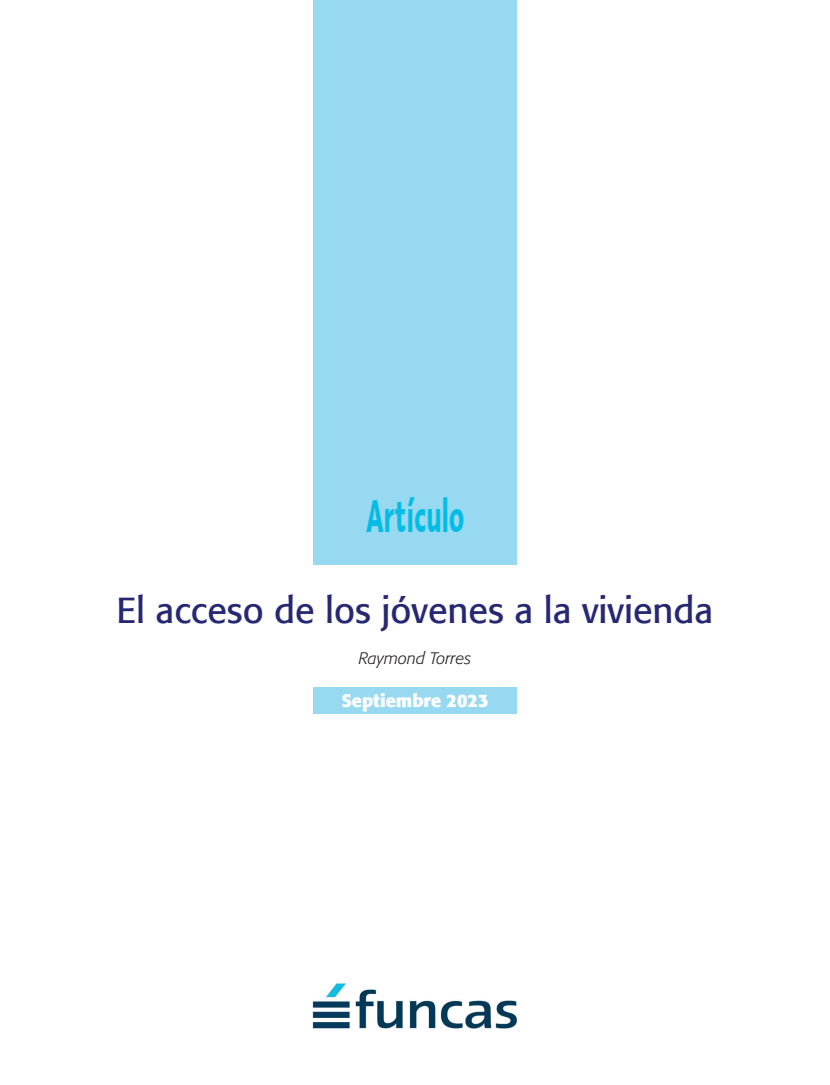
<style>
.page{position:relative;width:830px;height:1085px;background:#fff}
.page>*{position:absolute;margin:0;border:0;box-sizing:border-box;transform-origin:0 0}
.t1{font:700 47.25px "Linotype Aroma";color:#02bce5;scale:.57 1}
.t2{font:36px "Formata";color:#272873}
.t3{font:700 18px "Formata";color:#fff}
.t4{font:italic 300 16.5px "Formata";color:#231f20}
</style>
<div class="page">
<div style="left:313px;top:686px;width:204px;height:27px;background:#96d9f0"></div>
<div style="left:313px;top:0;width:204px;height:564px;background:#96d9f0"></div>
<img style="left:313px;top:983px;width:204px;height:46px">
<h1 class="t1" style="left:366px;top:484px;width:173px">Artículo</h1>
<p class="t2" style="left:116px;top:588px;width:598px">El acceso de los jóvenes a la vivienda</p>
<p class="t4" style="left:358px;top:648px;width:114px">Raymond Torres</p>
<p class="t3" style="left:341px;top:689px;width:148px">Septiembre 2023</p>
</div>
